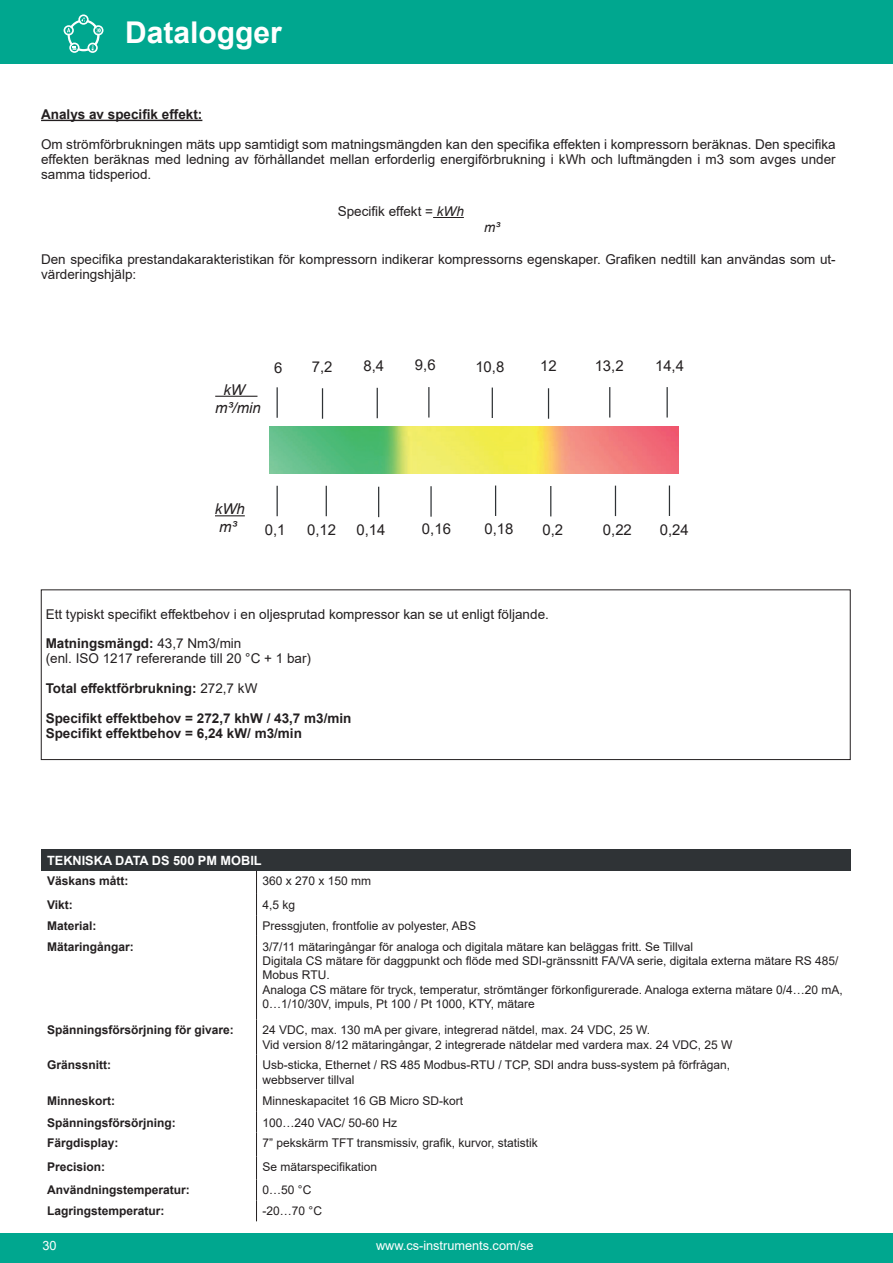
<style>
.page{position:relative;width:893px;height:1263px;background:#fff}
.page>*{position:absolute;margin:0;border:0;box-sizing:border-box;transform-origin:0 0}
.t1{font:700 30px "Arial";color:#fff}
.t2{font:14.85px "Arial";color:#231f20}
.t3{font:italic 14.85px/17.9px "Arial";color:#231f20}
.t4{font:13.5px/15px "Arial";color:#231f20}
.t5{font:700 13.5px/15px "Arial";color:#231f20}
.t6{font:italic 13.5px "Arial";color:#231f20}
.t7{font:12.75px "Arial";color:#fff}
.t8{font:700 12.75px "Arial";color:#fff}
.t9{font:12px/14.4px "Arial";color:#231f20}
.t10{font:700 12px "Arial";color:#231f20}
.s1{font-style:italic}
.s2{font-weight:700}
.s3{font-weight:400}
</style>
<div class="page">
<div style="left:0;top:0;width:893px;height:64px;background:#00a78f"></div>
<div style="left:0;top:1233px;width:893px;height:30px;background:#00a78f"></div>
<div style="left:41px;top:849px;width:809px;height:22px;background:#2f3336"></div>
<svg style="left:256px;top:871px;width:1px;height:65px"></svg>
<hr style="left:256px;top:936px;width:1px;height:83px;background:#231f20">
<hr style="left:256px;top:1019px;width:1px;height:36px;background:#231f20">
<hr style="left:256px;top:1055px;width:1px;height:35px;background:#231f20">
<svg style="left:256px;top:1090px;width:1px;height:131px"></svg>
<hr style="left:41px;top:120px;width:161px;height:1px;background:#231f20">
<hr style="left:433px;top:217px;width:31px;height:1px;background:#231f20">
<img style="left:269px;top:427px;width:409px;height:47px">
<hr style="left:215px;top:515px;width:30px;height:1px;background:#231f20">
<hr style="left:215px;top:396px;width:42px;height:1px;background:#231f20">
<hr style="left:550px;top:486px;width:1px;height:30px;background:#2f3336">
<hr style="left:669px;top:485px;width:1px;height:31px;background:#2f3336">
<hr style="left:615px;top:486px;width:1px;height:30px;background:#2f3336">
<hr style="left:277px;top:486px;width:1px;height:30px;background:#2f3336">
<hr style="left:378px;top:487px;width:1px;height:30px;background:#2f3336">
<hr style="left:430px;top:486px;width:2px;height:31px;background:#2f3336">
<hr style="left:495px;top:485px;width:1px;height:31px;background:#2f3336">
<hr style="left:326px;top:486px;width:1px;height:30px;background:#2f3336">
<hr style="left:492px;top:388px;width:1px;height:30px;background:#2f3336">
<hr style="left:609px;top:387px;width:1px;height:30px;background:#2f3336">
<hr style="left:548px;top:388px;width:1px;height:31px;background:#2f3336">
<hr style="left:322px;top:388px;width:1px;height:31px;background:#2f3336">
<hr style="left:377px;top:388px;width:1px;height:30px;background:#2f3336">
<hr style="left:428px;top:387px;width:1px;height:30px;background:#2f3336">
<hr style="left:277px;top:387px;width:1px;height:31px;background:#2f3336">
<hr style="left:666px;top:387px;width:2px;height:30px;background:#2f3336">
<div style="left:41px;top:590px;width:809px;height:170px;border:1px solid #231f20"></div>
<svg style="left:68px;top:19px;width:32px;height:32px"></svg>
<div style="left:70px;top:22px;width:27px;height:27px;background:#00a78f;border-radius:50%"></div>
<svg style="left:87px;top:43px;width:11px;height:10px"></svg>
<svg style="left:64px;top:14px;width:40px;height:22px"></svg>
<svg style="left:69px;top:43px;width:11px;height:10px"></svg>
<h1 class="t1" style="left:125px;top:11px;width:158px">Datalogger</h1>
<p class="t5" style="left:41px;top:107px;width:163px">Analys av specifik effekt:</p>
<p class="t4" style="left:41px;top:137px;width:796px;text-align:justify">Om strömförbrukningen mäts upp samtidigt som matningsmängden kan den specifika effekten i kompressorn beräknas. Den specifika effekten beräknas med ledning av förhållandet mellan erforderlig energiförbrukning i kWh och luftmängden i m3 som avges under samma tidsperiod.</p>
<p class="t4" style="left:338px;top:204px;width:128px">Specifik effekt = <span class="s1">kWh</span></p>
<p class="t6" style="left:484px;top:219px;width:17px">m³</p>
<p class="t4" style="left:41px;top:252px;width:796px">Den specifika prestandakarakteristikan för kompressorn indikerar kompressorns egenskaper. Grafiken nedtill kan användas som ut&shy;värderingshjälp:</p>
<p class="t3" style="left:215px;top:381px;width:47px;text-align:center">kW m³/min</p>
<p class="t2" style="left:274px;top:357px;width:10px">6</p>
<p class="t2" style="left:312px;top:357px;width:22px">7,2</p>
<p class="t2" style="left:363px;top:355px;width:22px">8,4</p>
<p class="t2" style="left:415px;top:355px;width:22px">9,6</p>
<p class="t2" style="left:475px;top:357px;width:31px">10,8</p>
<p class="t2" style="left:540px;top:356px;width:18px">12</p>
<p class="t2" style="left:595px;top:356px;width:31px">13,2</p>
<p class="t2" style="left:655px;top:356px;width:31px">14,4</p>
<p class="t3" style="left:215px;top:500px;width:31px">kWh m³</p>
<p class="t2" style="left:265px;top:520px;width:22px">0,1</p>
<p class="t2" style="left:307px;top:519px;width:31px">0,12</p>
<p class="t2" style="left:356px;top:519px;width:31px">0,14</p>
<p class="t2" style="left:422px;top:519px;width:31px">0,16</p>
<p class="t2" style="left:484px;top:518px;width:31px">0,18</p>
<p class="t2" style="left:542px;top:519px;width:22px">0,2</p>
<p class="t2" style="left:603px;top:519px;width:31px">0,22</p>
<p class="t2" style="left:660px;top:519px;width:31px">0,24</p>
<p class="t4" style="left:46px;top:600px;width:505px;line-height:28.5px">Ett typiskt specifikt effektbehov i en oljesprutad kompressor kan se ut enligt följande.<br><span class="s2">Matningsmängd:</span> 43,7 Nm3/min</p>
<p class="t4" style="left:46px;top:650px;width:267px">(enl. ISO 1217 refererande till 20 °C + 1 bar)</p>
<p class="t5" style="left:46px;top:680px;width:213px">Total effektförbrukning: <span class="s3">272,7 kW</span></p>
<p class="t5" style="left:46px;top:710px;width:307px">Specifikt effektbehov = 272,7 khW / 43,7 m3/min<br>Specifikt effektbehov = 6,24 kW/ m3/min</p>
<p class="t8" style="left:47px;top:851px;width:216px">TEKNISKA DATA DS 500 PM MOBIL</p>
<p class="t10" style="left:47px;top:873px;width:83px">Väskans mått:</p>
<p class="t9" style="left:263px;top:874px;width:110px">360 x 270 x 150 mm</p>
<p class="t10" style="left:47px;top:896px;width:27px">Vikt:</p>
<p class="t9" style="left:263px;top:897px;width:34px">4,5 kg</p>
<p class="t10" style="left:47px;top:917px;width:51px">Material:</p>
<p class="t9" style="left:263px;top:918px;width:215px">Pressgjuten, frontfolie av polyester, ABS</p>
<p class="t10" style="left:47px;top:938px;width:88px">Mätaringångar:</p>
<p class="t9" style="left:263px;top:939px;width:582px">3/7/11 mätaringångar för analoga och digitala mätare kan beläggas fritt. Se Tillval<br>Digitala CS mätare för daggpunkt och flöde med SDI-gränssnitt FA/VA serie, digitala externa mätare RS 485/ Mobus RTU.<br>Analoga CS mätare för tryck, temperatur, strömtänger förkonfigurerade. Analoga externa mätare 0/4…20 mA, 0…1/10/30V, impuls, Pt 100 / Pt 1000, KTY, mätare</p>
<p class="t10" style="left:47px;top:1021px;width:188px">Spänningsförsörjning för givare:</p>
<p class="t9" style="left:263px;top:1023px;width:472px">24 VDC, max. 130 mA per givare, integrerad nätdel, max. 24 VDC, 25 W.<br>Vid version 8/12 mätaringångar, 2 integrerade nätdelar med vardera max. 24 VDC, 25 W</p>
<p class="t10" style="left:47px;top:1057px;width:66px">Gränssnitt:</p>
<p class="t9" style="left:263px;top:1058px;width:469px">Usb-sticka, Ethernet / RS 485 Modbus-RTU / TCP, SDI andra buss-system på förfrågan, webbserver tillval</p>
<p class="t10" style="left:47px;top:1092px;width:70px">Minneskort:</p>
<p class="t9" style="left:263px;top:1093px;width:202px">Minneskapacitet 16 GB Micro SD-kort</p>
<p class="t10" style="left:47px;top:1114px;width:130px">Spänningsförsörjning:</p>
<p class="t9" style="left:263px;top:1115px;width:136px">100…240 VAC/ 50-60 Hz</p>
<p class="t10" style="left:47px;top:1134px;width:73px">Färgdisplay:</p>
<p class="t9" style="left:263px;top:1136px;width:277px">7” pekskärm TFT transmissiv, grafik, kurvor, statistik</p>
<p class="t10" style="left:47px;top:1159px;width:60px">Precision:</p>
<p class="t9" style="left:263px;top:1160px;width:116px">Se mätarspecifikation</p>
<p class="t10" style="left:47px;top:1181px;width:144px">Användningstemperatur:</p>
<p class="t9" style="left:263px;top:1183px;width:50px">0…50 °C</p>
<p class="t10" style="left:47px;top:1203px;width:119px">Lagringstemperatur:</p>
<p class="t9" style="left:263px;top:1204px;width:61px">-20…70 °C</p>
<p class="t7" style="left:43px;top:1237px;width:16px">30</p>
<p class="t7" style="left:376px;top:1237px;width:159px">www.cs-instruments.com/se</p>
</div>
